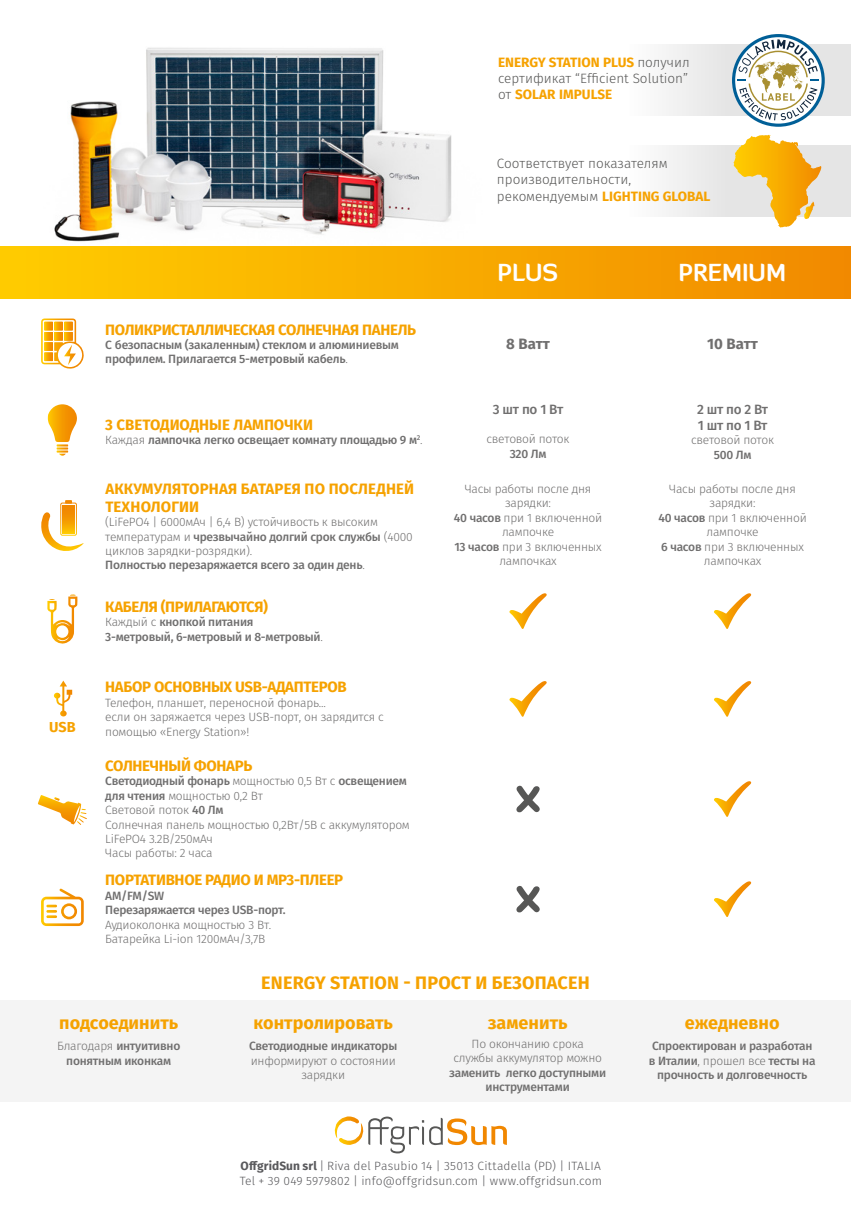
<style>
.page{position:relative;width:851px;height:1221px;background:#fff}
.page>*{position:absolute;margin:0;border:0;box-sizing:border-box;transform-origin:0 0}
.t1{font:700 24px "Diavlo";color:#fff}
.t2{font:700 18px "Fira Sans";color:#f6a200}
.t3{font:700 15px "Fira Sans";letter-spacing:-.02em;color:#f6a200}
.t4{font:700 15px/18px "Fira Sans";letter-spacing:.01em;color:#f6a200}
.t5{font:700 15px "Fira Sans";color:#f6a200}
.t6{font:700 15px "Fira Sans";color:#706f6f}
.t7{font:700 14.4px "Fira Sans";color:#f6a200}
.t8{font:300 13.5px/16.2px "Fira Sans";color:#575756}
.t9{font:500 13.5px/16.2px "Fira Sans";letter-spacing:-.02em;color:#706f6f}
.t10{font:300 12px/14.4px "Fira Sans";letter-spacing:-.02em;color:#706f6f}
.t11{font:500 12px/14.4px "Fira Sans";letter-spacing:-.02em;color:#706f6f}
.t12{font:300 12px/15px "Fira Sans";letter-spacing:.015em;color:#59595c}
.s1{font-weight:700;color:#f6a200}
.s2{font-weight:300}
.s3{font-weight:500}
.s4{font-weight:700}
</style>
<div class="page">
<img style="left:26px;top:47px;width:457px;height:200px">
<svg style="left:666px;top:145px;width:184px;height:72px;fill:#e9e5e5"></svg>
<svg style="left:41px;top:318px;width:43px;height:51px"></svg>
<svg style="left:48px;top:404px;width:29px;height:51px"></svg>
<div style="left:60px;top:502px;width:17px;height:33px;border:1px solid #fff;border-radius:2px"></div>
<svg style="left:65px;top:500px;width:7px;height:3px"></svg>
<div style="left:63px;top:505px;width:11px;height:28px;background:#f18800"></div>
<svg style="left:41px;top:512px;width:43px;height:39px"></svg>
<svg style="left:47px;top:594px;width:30px;height:50px"></svg>
<svg style="left:509px;top:593px;width:38px;height:36px"></svg>
<svg style="left:714px;top:593px;width:37px;height:36px"></svg>
<svg style="left:54px;top:680px;width:18px;height:36px"></svg>
<svg style="left:509px;top:681px;width:38px;height:35px"></svg>
<svg style="left:714px;top:681px;width:37px;height:35px"></svg>
<svg style="left:38px;top:795px;width:49px;height:29px"></svg>
<svg style="left:516px;top:785px;width:23px;height:27px"></svg>
<svg style="left:714px;top:781px;width:37px;height:35px"></svg>
<svg style="left:41px;top:888px;width:43px;height:38px"></svg>
<svg style="left:516px;top:885px;width:23px;height:27px"></svg>
<svg style="left:714px;top:881px;width:37px;height:35px"></svg>
<svg style="left:334px;top:1116px;width:173px;height:37px"></svg>
<div style="left:0;top:247px;width:850px;height:51px;background:linear-gradient(to right,#ffce00,#f18b00)"></div>
<div style="left:0;top:1000px;width:850px;height:101px;background:#f4f4f4"></div>
<svg style="left:666px;top:44px;width:184px;height:71px;fill:#e9e9e9"></svg>
<svg style="left:733px;top:135px;width:54px;height:92px;background:#f3cf71"></svg>
<svg style="left:804px;top:201px;width:10px;height:18px"></svg>
<svg style="left:731px;top:34px;width:93px;height:93px"></svg>
<p class="t8" style="left:498px;top:54px;width:193px;text-align:justify"><span class="s1">ENERGY STATION PLUS</span> получил сертификат “Efficient Solution” от <span class="s1">SOLAR IMPULSE</span></p>
<p class="t8" style="left:497px;top:155px;width:215px">Соответствует показателям производительности, рекомендуемым <span class="s1">LIGHTING GLOBAL</span></p>
<h1 class="t1" style="left:497px;top:257px;width:62px">PLUS</h1>
<h1 class="t1" style="left:678px;top:257px;width:109px">PREMIUM</h1>
<p class="t3" style="left:105px;top:317px;width:312px">ПОЛИКРИСТАЛЛИЧЕСКАЯ СОЛНЕЧНАЯ ПАНЕЛЬ</p>
<p class="t11" style="left:105px;top:337px;width:295px">С безопасным (закаленным) стеклом и алюминиевым профилем. Прилагается 5-метровый кабель<span class="s2">.</span></p>
<p class="t6" style="left:506px;top:331px;width:45px">8 Ватт</p>
<p class="t6" style="left:707px;top:331px;width:52px">10 Ватт</p>
<p class="t7" style="left:49px;top:715px;width:28px">USB</p>
<p class="t5" style="left:105px;top:412px;width:209px">3 СВЕТОДИОДНЫЕ ЛАМПОЧКИ</p>
<p class="t11" style="left:105px;top:432px;width:319px"><span class="s2">Каждая</span> лампочка легко освещает комнату площадью 9 м<sup>2</sup><span class="s2">.</span></p>
<p class="t4" style="left:105px;top:478px;width:310px">АККУМУЛЯТОРНАЯ БАТАРЕЯ ПО ПОСЛЕДНЕЙ<br>ТЕХНОЛОГИИ</p>
<p class="t10" style="left:105px;top:514px;width:309px">(LiFePO4 | 6000мAч | 6,4 В) устойчивость к высоким температурам и <span class="s3">чрезвычайно долгий срок службы</span> (4000 циклов зарядки-розрядки).<br><span class="s3">Полностью перезаряжается всего за один день</span>.</p>
<p class="t3" style="left:105px;top:594px;width:164px">КАБЕЛЯ (ПРИЛАГАЮТСЯ)</p>
<p class="t11" style="left:105px;top:614px;width:219px"><span class="s2">Каждый с</span> кнопкой питания<br>3-метровый, 6-метровый и 8-метровый<span class="s2">.</span></p>
<p class="t3" style="left:105px;top:674px;width:243px">НАБОР ОСНОВНЫХ USB-АДАПТЕРОВ</p>
<p class="t10" style="left:105px;top:695px;width:280px">Телефон, планшет, переносной фонарь...<br>если он заряжается через USB-порт, он зарядится с помощью «Energy Station»!</p>
<p class="t3" style="left:105px;top:753px;width:149px">СОЛНЕЧНЫЙ ФОНАРЬ</p>
<p class="t10" style="left:105px;top:774px;width:306px"><span class="s3">Светодиодный фонарь</span> мощностью 0,5 Вт с <span class="s3">освещением для чтения</span> мощностью 0,2 Вт<br>Световой поток <span class="s3">40 Лм<br></span>Солнечная панель мощностью 0,2Вт/5В с аккумулятором<br>LiFePO4 3.2В/250мAч<br>Часы работы: 2 часа</p>
<p class="t3" style="left:105px;top:867px;width:239px">ПОРТАТИВНОЕ РАДИО И MP3-ПЛЕЕР</p>
<p class="t11" style="left:105px;top:887px;width:182px">AM/FM/SW<br>Перезаряжается через USB-порт.</p>
<p class="t10" style="left:105px;top:917px;width:168px">Аудиоколонка мощностью 3 Вт.<br>Батарейка Li-ion 1200мAч/3,7В</p>
<p class="t9" style="left:493px;top:401px;width:72px">3 шт по 1 Вт</p>
<p class="t10" style="left:486px;top:432px;width:84px">световой поток</p>
<p class="t11" style="left:509px;top:445px;width:38px">320 Лм</p>
<p class="t9" style="left:697px;top:400px;width:73px">2 шт по 2 Вт<br>1 шт по 1 Вт</p>
<p class="t10" style="left:691px;top:433px;width:84px">световой поток</p>
<p class="t11" style="left:713px;top:446px;width:39px">500 Лм</p>
<p class="t10" style="left:454px;top:481px;width:150px;text-align:center">Часы работы после дня зарядки:<br><span class="s3">40 часов</span> при 1 включенной лампочке<br><span class="s3">13 часов</span> при 3 включенных лампочках</p>
<p class="t10" style="left:658px;top:481px;width:150px;text-align:center">Часы работы после дня зарядки:<br><span class="s3">40 часов</span> при 1 включенной лампочке<br><span class="s3">6 часов</span> при 3 включенных лампочках</p>
<h2 class="t2" style="left:261px;top:967px;width:330px">ENERGY STATION - ПРОСТ И БЕЗОПАСEH</h2>
<h2 class="t2" style="left:59px;top:1007px;width:120px">подсоединить</h2>
<p class="t11" style="left:57px;top:1038px;width:125px;text-align:center"><span class="s2">Благодаря</span> интуитивно понятным иконкам</p>
<h2 class="t2" style="left:253px;top:1007px;width:141px">контролировать</h2>
<h2 class="t2" style="left:488px;top:1007px;width:81px">заменить</h2>
<h2 class="t2" style="left:684px;top:1007px;width:96px">ежедневно</h2>
<p class="t11" style="left:249px;top:1038px;width:150px">Светодиодные индикаторы</p>
<p class="t10" style="left:251px;top:1053px;width:146px;text-align:center">информируют о состоянии зарядки</p>
<p class="t10" style="left:453px;top:1036px;width:150px;text-align:center">По окончанию срока службы аккумулятор можно</p>
<p class="t11" style="left:449px;top:1064px;width:158px;text-align:center">заменить легко доступными инструментами</p>
<p class="t11" style="left:648px;top:1038px;width:168px;text-align:center">Спроектирован и разработан в Италии<span class="s2">, прошел все</span> тесты на прочность и долговечность</p>
<p class="t12" style="left:240px;top:1158px;width:363px"><span class="s4">OffgridSun srl</span> | Riva del Pasubio 14 | 35013 Cittadella (PD) | ITALIA<br>Tel + 39 049 5979802 | info@offgridsun.com | www.offgridsun.com</p>
</div>
